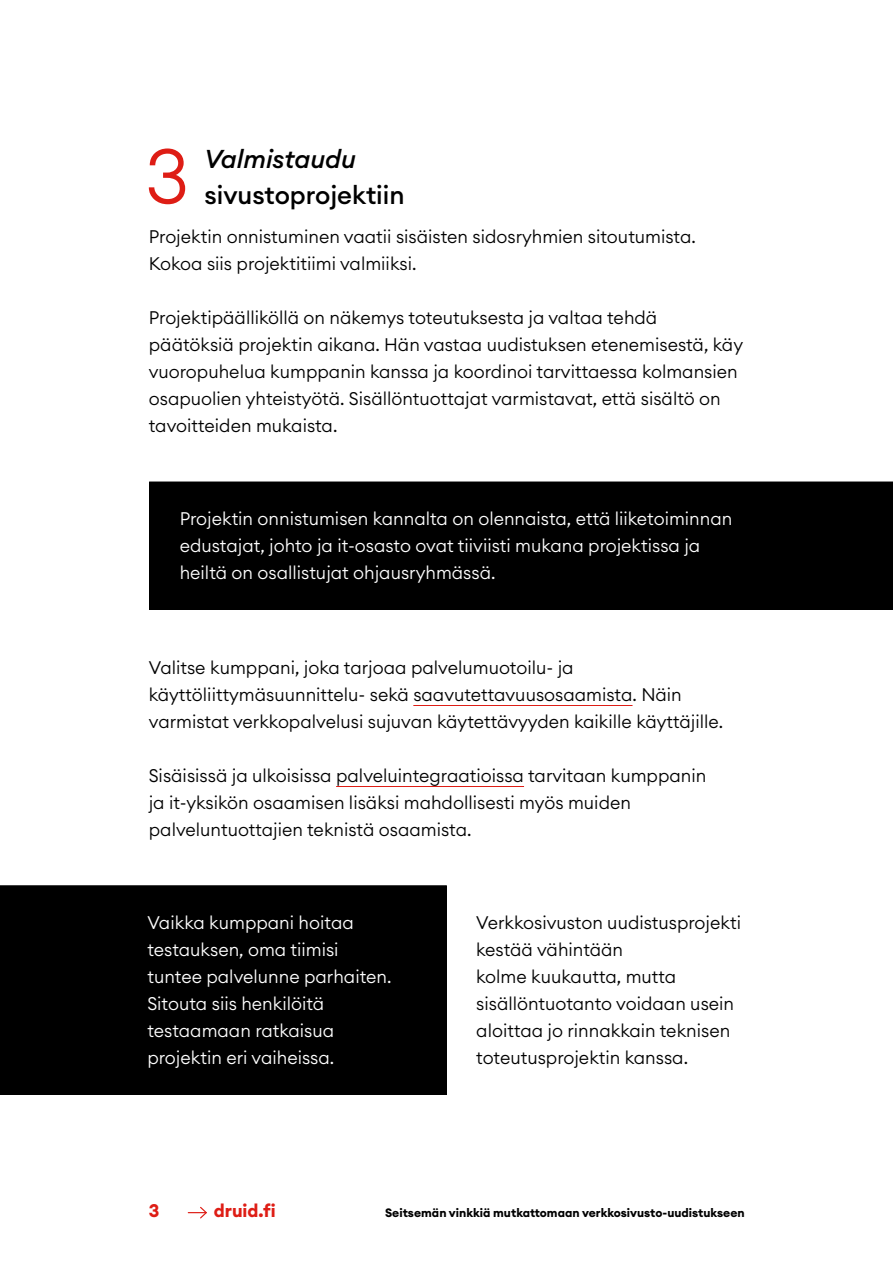
<style>
.page{position:relative;width:893px;height:1263px;background:#fff}
.page>*{position:absolute;margin:0;border:0;box-sizing:border-box;transform-origin:0 0}
.t1{font:300 76.2px "Euclid Circular A";color:#de1d15}
.t2{font:500 25.5px "Euclid Circular A";color:#000}
.t3{font:italic 500 25.5px "Euclid Circular A";color:#000}
.t4{font:300 18px/27px "Euclid Circular A";color:#000}
.t5{font:300 18px/27px "Euclid Circular A";color:#fff}
.t6{font:700 18px "Euclid Circular A";color:#de1d15}
.t7{font:700 12px "Euclid Circular A";color:#000}
</style>
<div class="page">
<div style="left:0;top:885px;width:447px;height:209px;background:#000"></div>
<div style="left:149px;top:482px;width:744px;height:128px;background:#000"></div>
<hr style="left:413px;top:705px;width:219px;height:1px;background:#de1d15">
<hr style="left:336px;top:786px;width:188px;height:1px;background:#de1d15">
<svg style="left:188px;top:1206px;width:19px;height:13px"></svg>
<h1 class="t1" style="left:145px;top:146px;width:46px">3</h1>
<h2 class="t3" style="left:205px;top:142px;width:153px">Valmistaudu</h2>
<h2 class="t2" style="left:205px;top:184px;width:202px">sivustoprojektiin</h2>
<p class="t4" style="left:149px;top:223px;width:549px">Projektin onnistuminen vaatii sisäisten sidosryhmien sitoutumista.<br>Kokoa siis projektitiimi valmiiksi.</p>
<p class="t4" style="left:149px;top:304px;width:596px">Projektipäälliköllä on näkemys toteutuksesta ja valtaa tehdä päätöksiä projektin aikana. Hän vastaa uudistuksen etenemisestä, käy vuoropuhelua kumppanin kanssa ja koordinoi tarvittaessa kolmansien osapuolien yhteistyötä. Sisällöntuottajat varmistavat, että sisältö on tavoitteiden mukaista.</p>
<p class="t5" style="left:180px;top:505px;width:554px">Projektin onnistumisen kannalta on olennaista, että liiketoiminnan edustajat, johto ja it-osasto ovat tiiviisti mukana projektissa ja heiltä on osallistujat ohjausryhmässä.</p>
<p class="t4" style="left:149px;top:656px;width:576px">Valitse kumppani, joka tarjoaa palvelumuotoilu- ja käyttöliittymäsuunnittelu- sekä saavutettavuusosaamista. Näin varmistat verkkopalvelusi sujuvan käytettävyyden kaikille käyttäjille.</p>
<p class="t4" style="left:149px;top:764px;width:559px">Sisäisissä ja ulkoisissa palveluintegraatioissa tarvitaan kumppanin ja it-yksikön osaamisen lisäksi mahdollisesti myös muiden palveluntuottajien teknistä osaamista.</p>
<p class="t5" style="left:147px;top:911px;width:246px">Vaikka kumppani hoitaa testauksen, oma tiimisi tuntee palvelunne parhaiten.<br>Sitouta siis henkilöitä testaamaan ratkaisua projektin eri vaiheissa.</p>
<p class="t4" style="left:476px;top:911px;width:266px">Verkkosivuston uudistusprojekti kestää vähintään<br>kolme kuukautta, mutta sisällöntuotanto voidaan usein aloittaa jo rinnakkain teknisen toteutusprojektin kanssa.</p>
<p class="t6" style="left:149px;top:1200px;width:12px">3</p>
<p class="t6" style="left:214px;top:1199px;width:64px">druid.fi</p>
<p class="t7" style="left:385px;top:1205px;width:361px">Seitsemän vinkkiä mutkattomaan verkkosivusto-uudistukseen</p>
</div>
